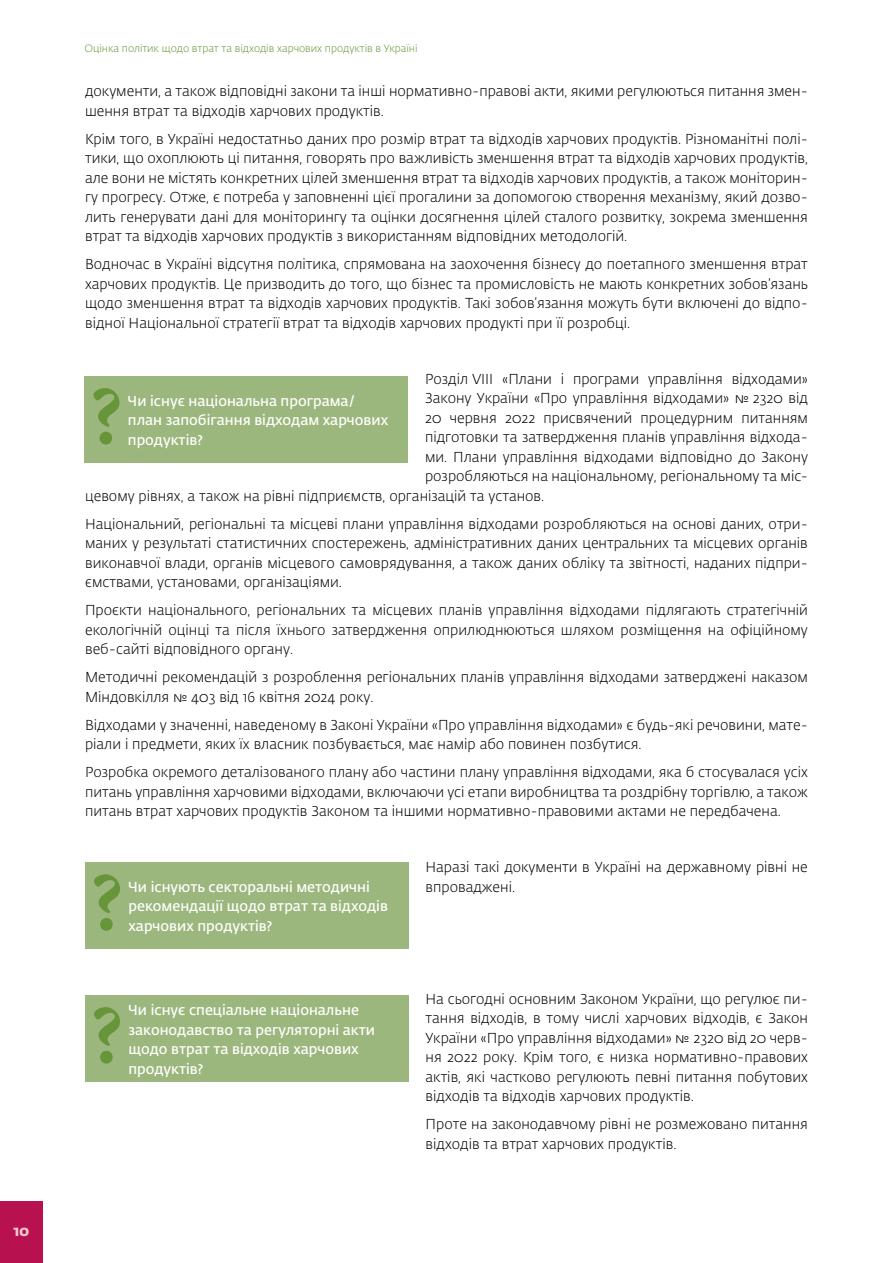
<style>
.page{position:relative;width:893px;height:1263px;background:#fff}
.page>*{position:absolute;margin:0;border:0;box-sizing:border-box;transform-origin:0 0}
.txt{font:700 83.55px "Minion 3 Subhead";color:#67963a}
.t1{font:700 15px "Fedra Sans Pro";color:#ecc9ca}
.txt-2{font:300 14.25px/19.5px "Fedra Sans Pro";color:#000;text-align:justify}
.txt-3{font:600 14.25px/19.5px "Fedra Sans Pro";color:#fff}
.t2{font:300 10.5px "Fedra Sans Pro";letter-spacing:-.005em;color:#67963a}
</style>
<div class="page">
<div style="left:0;top:1201px;width:43px;height:62px;background:#b8114f"></div>
<div style="left:85px;top:376px;width:323px;height:87px;background:#9cb77d"></div>
<div style="left:85px;top:863px;width:324px;height:86px;background:#9cb77d"></div>
<div style="left:85px;top:995px;width:324px;height:87px;background:#9cb77d"></div>
<p class="t1" style="left:13px;top:1219px;width:17px">10</p>
<p class="t2" style="left:85px;top:41px;width:335px">Оцінка політик щодо втрат та відходів харчових продуктів в Україні</p>
<p class="txt-2" style="left:85px;top:81px;width:724px">документи, а також відповідні закони та інші нормативно-правові акти, якими регулюються питання змен&shy;шення втрат та відходів харчових продуктів.</p>
<p class="txt-2" style="left:85px;top:129px;width:724px">Крім того, в Україні недостатньо даних про розмір втрат та відходів харчових продуктів. Різноманітні полі&shy;тики, що охоплюють ці питання, говорять про важливість зменшення втрат та відходів харчових продуктів, але вони не містять конкретних цілей зменшення втрат та відходів харчових продуктів, а також моніторин&shy;гу прогресу. Отже, є потреба у заповненні цієї прогалини за допомогою створення механізму, який дозво&shy;лить генерувати дані для моніторингу та оцінки досягнення цілей сталого розвитку, зокрема зменшення втрат та відходів харчових продуктів з використанням відповідних методологій.</p>
<p class="txt-2" style="left:85px;top:254px;width:724px">Водночас в Україні відсутня політика, спрямована на заохочення бізнесу до поетапного зменшення втрат харчових продуктів. Це призводить до того, що бізнес та промисловість не мають конкретних зобов’язань щодо зменшення втрат та відходів харчових продуктів. Такі зобов’язання можуть бути включені до відпо&shy;відної Національної стратегії втрат та відходів харчових продукті при її розробці.</p>
<p class="txt-2" style="left:425px;top:369px;width:384px">Розділ VIII «Плани і програми управління відходами»</p>
<p class="txt-2" style="left:425px;top:388px;width:384px">Закону України «Про управління відходами» № 2320 від</p>
<p class="txt-2" style="left:425px;top:408px;width:384px">20 червня 2022 присвячений процедурним питанням</p>
<p class="txt-2" style="left:425px;top:427px;width:384px">підготовки та затвердження планів управління відхода-</p>
<p class="txt-2" style="left:425px;top:447px;width:384px">ми. Плани управління відходами відповідно до Закону</p>
<p class="txt-2" style="left:425px;top:466px;width:384px">розробляються на національному, регіональному та міс-</p>
<p class="txt-2" style="left:85px;top:486px;width:461px">цевому рівнях, а також на рівні підприємств, організацій та установ.</p>
<p class="txt-2" style="left:85px;top:514px;width:724px">Національний, регіональні та місцеві плани управління відходами розробляються на основі даних, отри&shy;маних у результаті статистичних спостережень, адміністративних даних центральних та місцевих органів виконавчої влади, органів місцевого самоврядування, а також даних обліку та звітності, наданих підпри&shy;ємствами, установами, організаціями.</p>
<p class="txt-2" style="left:85px;top:600px;width:724px">Проєкти національного, регіональних та місцевих планів управління відходами підлягають стратегічній екологічній оцінці та після їхнього затвердження оприлюднюються шляхом розміщення на офіційному веб-сайті відповідного органу.</p>
<p class="txt-2" style="left:85px;top:667px;width:724px">Методичні рекомендацій з розроблення регіональних планів управління відходами затверджені наказом<br>Міндовкілля № 403 від 16 квітня 2024 року.</p>
<p class="txt-2" style="left:85px;top:715px;width:724px">Відходами у значенні, наведеному в Законі України «Про управління відходами» є будь-які речовини, мате&shy;ріали і предмети, яких їх власник позбувається, має намір або повинен позбутися.</p>
<p class="txt-2" style="left:85px;top:762px;width:724px">Розробка окремого деталізованого плану або частини плану управління відходами, яка б стосувалася усіх питань управління харчовими відходами, включаючи усі етапи виробництва та роздрібну торгівлю, а також питань втрат харчових продуктів Законом та іншими нормативно-правовими актами не передбачена.</p>
<p class="txt" style="left:88px;top:358px;width:36px">?</p>
<p class="txt-3" style="left:128px;top:390px;width:262px">Чи існує національна програма/ план запобігання відходам харчових</p>
<p class="txt-3" style="left:128px;top:429px;width:77px">продуктів?</p>
<p class="txt" style="left:88px;top:845px;width:36px">?</p>
<p class="txt-3" style="left:128px;top:876px;width:261px">Чи існують секторальні методичні рекомендації щодо втрат та відходів</p>
<p class="txt-3" style="left:128px;top:915px;width:145px">харчових продуктів?</p>
<p class="txt" style="left:88px;top:977px;width:36px">?</p>
<p class="txt-3" style="left:128px;top:1000px;width:248px">Чи існує спеціальне національне законодавство та регуляторні акти щодо втрат та відходів харчових</p>
<p class="txt-3" style="left:128px;top:1058px;width:77px">продуктів?</p>
<p class="txt-2" style="left:426px;top:857px;width:384px">Наразі такі документи в Україні на державному рівні не впроваджені.</p>
<p class="txt-2" style="left:426px;top:989px;width:384px">На сьогодні основним Законом України, що регулює пи&shy;тання відходів, в тому числі харчових відходів, є Закон України «Про управління відходами» № 2320 від 20 черв&shy;ня 2022 року. Крім того, є низка нормативно-правових актів, які частково регулюють певні питання побутових відходів та відходів харчових продуктів.</p>
<p class="txt-2" style="left:426px;top:1114px;width:384px">Проте на законодавчому рівні не розмежовано питання відходів та втрат харчових продуктів.</p>
</div>
